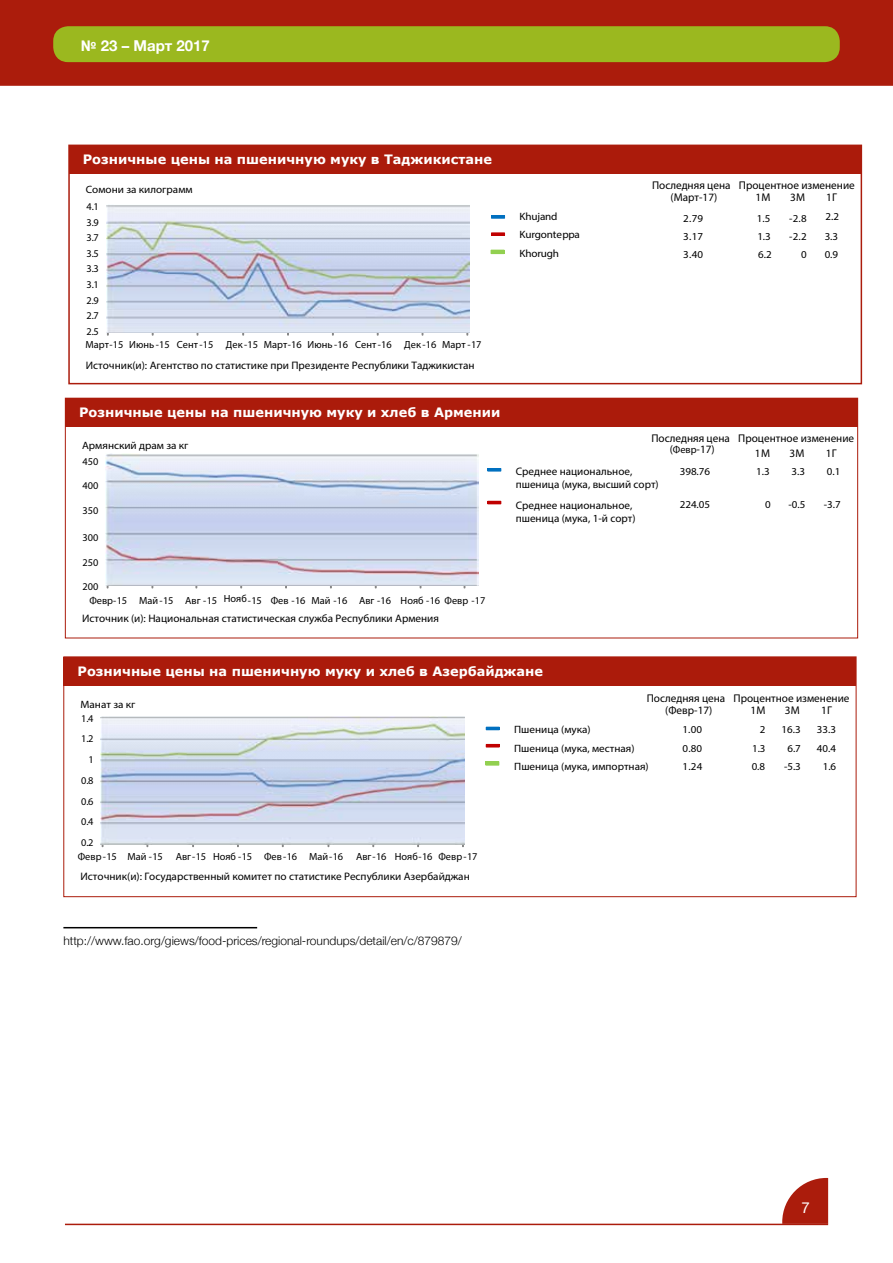
<style>
.page{position:relative;width:893px;height:1263px;background:#fff}
.page>*{position:absolute;margin:0;border:0;box-sizing:border-box;transform-origin:0 0}
.t1{font:700 15px "Helvetica Neue";color:#fff}
.t2{font:15px "Helvetica Neue";color:#fff}
.t3{font:700 12.9px "Verdana";color:#fff}
.t4{font:300 12px "Helvetica Neue";color:#000}
.t5{font:11.25px/12.1px "Myriad Pro";color:#000;text-align:center}
.t6{font:10.95px/13px "Myriad Pro";color:#000}
.t7{font:10.8px "Myriad Pro";color:#000}
.t8{font:10.65px/18.1px "Myriad Pro";color:#000;scale:1.05 1}
.t9{font:10.65px/18.1px "Myriad Pro";color:#000;text-align:center}
.t10{font:10.65px/18.1px "Myriad Pro";color:#000;text-align:justify;scale:1.04 1}
.t11{font:10.35px/13.6px "Myriad Pro";color:#000}
.s1{font-size:10.35px}
</style>
<div class="page">
<div style="left:0;top:0;width:893px;height:86px;background:#ab1c0c"></div>
<svg style="left:782px;top:1178px;width:46px;height:46px"></svg>
<hr style="left:65px;top:1224px;width:763px;height:1px;background:#ab1c0c">
<div style="left:53px;top:26px;width:787px;height:36px;background:#9bb81f;border-radius:15px"></div>
<div style="left:64px;top:657px;width:792px;height:28px;background:#ab1b0b"></div>
<svg style="left:486px;top:727px;width:13px;height:3px"></svg>
<svg style="left:486px;top:744px;width:13px;height:3px"></svg>
<svg style="left:486px;top:762px;width:13px;height:3px"></svg>
<img style="left:101px;top:717px;width:364px;height:128px">
<div style="left:63px;top:656px;width:793px;height:241px;border:1px solid #ab1c0c"></div>
<hr style="left:63px;top:927px;width:194px;height:1px;background:#000">
<div style="left:65px;top:398px;width:793px;height:29px;background:#ab1b0b"></div>
<svg style="left:488px;top:468px;width:13px;height:3px"></svg>
<svg style="left:488px;top:501px;width:13px;height:3px"></svg>
<img style="left:105px;top:453px;width:374px;height:133px">
<div style="left:65px;top:398px;width:793px;height:240px;border:1px solid #ab1c0c"></div>
<div style="left:69px;top:145px;width:792px;height:29px;background:#ab1b0b"></div>
<svg style="left:491px;top:216px;width:14px;height:2px"></svg>
<svg style="left:491px;top:233px;width:14px;height:2px"></svg>
<div style="left:491px;top:250px;width:13px;height:4px;border:1px solid #92d050"></div>
<img style="left:107px;top:205px;width:362px;height:127px">
<div style="left:68px;top:145px;width:794px;height:239px;border:2px solid #ab1c0c"></div>
<h1 class="t1" style="left:81px;top:34px;width:131px">№ 23 – Март 2017</h1>
<p class="t3" style="left:83px;top:150px;width:411px">Розничные цены на пшеничную муку в Таджикистане</p>
<p class="t8" style="left:86px;top:180px;width:103px">Сомони за килограмм</p>
<p class="t11" style="left:86px;top:200px;width:14px">4.1</p>
<p class="t11" style="left:86px;top:215px;width:14px">3.9</p>
<p class="t11" style="left:86px;top:231px;width:14px">3.7</p>
<p class="t11" style="left:86px;top:246px;width:14px">3.5</p>
<p class="t11" style="left:86px;top:262px;width:14px">3.3</p>
<p class="t11" style="left:86px;top:277px;width:14px">3.1</p>
<p class="t11" style="left:86px;top:293px;width:14px">2.9</p>
<p class="t11" style="left:86px;top:309px;width:14px">2.7</p>
<p class="t11" style="left:86px;top:324px;width:14px">2.5</p>
<p class="t11" style="left:86px;top:337px;width:398px">Март-15 Июнь -15 Сент -15 Дек -15 Март-16 Июнь -16 Сент -16 Дек -16 Март -17</p>
<p class="t7" style="left:86px;top:358px;width:390px">Источник(и): Агентство по статистике при Президенте Республики Таджикистан</p>
<p class="t3" style="left:79px;top:403px;width:423px">Розничные цены на пшеничную муку и хлеб в Армении</p>
<p class="t8" style="left:82px;top:436px;width:103px">Армянский драм за кг</p>
<p class="t11" style="left:83px;top:454px;width:17px">450</p>
<p class="t11" style="left:83px;top:479px;width:17px">400</p>
<p class="t11" style="left:83px;top:504px;width:17px">350</p>
<p class="t11" style="left:83px;top:531px;width:17px">300</p>
<p class="t11" style="left:83px;top:555px;width:17px">250</p>
<p class="t11" style="left:89px;top:580px;width:398px;text-indent:-7px">200<br>Февр-15 Май -15 Авг -15 Нояб-15 Фев -16 Май -16 Авг -16 Нояб -16 Февр -17</p>
<p class="t7" style="left:82px;top:611px;width:358px">Источник (и): Национальная статистическая служба Республики Армения</p>
<p class="t8" style="left:519px;top:208px;width:59px">Khujand<br>Kurgonteppa<br>Khorugh</p>
<p class="t5" style="left:652px;top:179px;width:80px">Последняя цена (Март-17)</p>
<p class="t5" style="left:739px;top:179px;width:117px">Процентное изменение</p>
<p class="t5" style="left:756px;top:191px;width:17px">1M</p>
<p class="t5" style="left:790px;top:191px;width:17px">3M</p>
<p class="t5" style="left:826px;top:191px;width:12px">1Г</p>
<p class="t10" style="left:683px;top:209px;width:21px">2.79<br>3.17<br>3.40</p>
<p class="t9" style="left:757px;top:209px;width:16px;text-align:left">1.5<br>1.3<br>6.2</p>
<p class="t9" style="left:789px;top:209px;width:19px">-2.8</p>
<p class="t9" style="left:789px;top:227px;width:19px;text-align:right">-2.2<br>0</p>
<p class="t9" style="left:825px;top:207px;width:16px;line-height:19.6px;text-align:left">2.2<br>3.3</p>
<p class="t9" style="left:825px;top:245px;width:15px">0.9</p>
<p class="t5" style="left:651px;top:433px;width:80px;line-height:10.6px">Последняя цена (<span class="s1">Февр</span>-17)</p>
<p class="t5" style="left:738px;top:432px;width:117px">Процентное изменение</p>
<p class="t5" style="left:755px;top:447px;width:17px">1M</p>
<p class="t5" style="left:789px;top:447px;width:17px">3M</p>
<p class="t5" style="left:826px;top:447px;width:12px">1Г</p>
<p class="t6" style="left:516px;top:465px;width:145px">Среднее национальное, пшеница (мука, высший сорт)</p>
<p class="t6" style="left:516px;top:498px;width:121px">Среднее национальное, пшеница (мука, 1-й сорт)</p>
<p class="t10" style="left:680px;top:462px;width:31px">398.76</p>
<p class="t10" style="left:680px;top:495px;width:31px">224.05</p>
<p class="t9" style="left:756px;top:462px;width:15px">1.3</p>
<p class="t9" style="left:765px;top:495px;width:7px">0</p>
<p class="t9" style="left:792px;top:462px;width:15px">3.3</p>
<p class="t9" style="left:789px;top:495px;width:18px">-0.5</p>
<p class="t9" style="left:827px;top:462px;width:15px">0.1</p>
<p class="t9" style="left:824px;top:495px;width:18px">-3.7</p>
<p class="t3" style="left:78px;top:662px;width:467px">Розничные цены на пшеничную муку и хлеб в Азербайджане</p>
<p class="t8" style="left:81px;top:695px;width:54px">Манат за кг</p>
<p class="t11" style="left:81px;top:711px;width:14px">1.4</p>
<p class="t5" style="left:647px;top:692px;width:80px">Последняя цена (Февр-17)</p>
<p class="t5" style="left:734px;top:692px;width:117px">Процентное изменение</p>
<p class="t5" style="left:750px;top:704px;width:17px">1M</p>
<p class="t5" style="left:785px;top:704px;width:17px">3M</p>
<p class="t5" style="left:821px;top:704px;width:12px">1Г</p>
<p class="t11" style="left:81px;top:732px;width:14px">1.2</p>
<p class="t11" style="left:88px;top:753px;width:7px">1</p>
<p class="t11" style="left:81px;top:773px;width:14px">0.8</p>
<p class="t11" style="left:81px;top:794px;width:14px">0.6</p>
<p class="t11" style="left:81px;top:815px;width:14px">0.4</p>
<p class="t11" style="left:81px;top:836px;width:14px">0.2</p>
<p class="t11" style="left:78px;top:849px;width:401px">Февр-15 Май -15 Авг-15 Нояб -15 Фев -16 Май -16 Авг-16 Нояб -16 Февр-17</p>
<p class="t7" style="left:81px;top:870px;width:391px">Источник(и): Государственный комитет по статистике Республики Азербайджан</p>
<p class="t4" style="left:63px;top:931px;width:400px">http://www.fao.org/giews/food-prices/regional-roundups/detail/en/c/879879/</p>
<p class="t8" style="left:514px;top:720px;width:130px">Пшеница (мука)<br>Пшеница (мука, местная)<br>Пшеница (мука, импортная)</p>
<p class="t10" style="left:682px;top:720px;width:21px">1.00<br>0.80<br>1.24</p>
<p class="t9" style="left:752px;top:721px;width:15px;text-align:justify;text-indent:8px">2<br>1.3<br>0.8</p>
<p class="t9" style="left:781px;top:721px;width:21px">16.3<br>6.7 -5.3</p>
<p class="t9" style="left:817px;top:721px;width:21px">33.3<br>40.4<br>1.6</p>
<h1 class="t2" style="left:801px;top:1196px;width:10px">7</h1>
</div>
